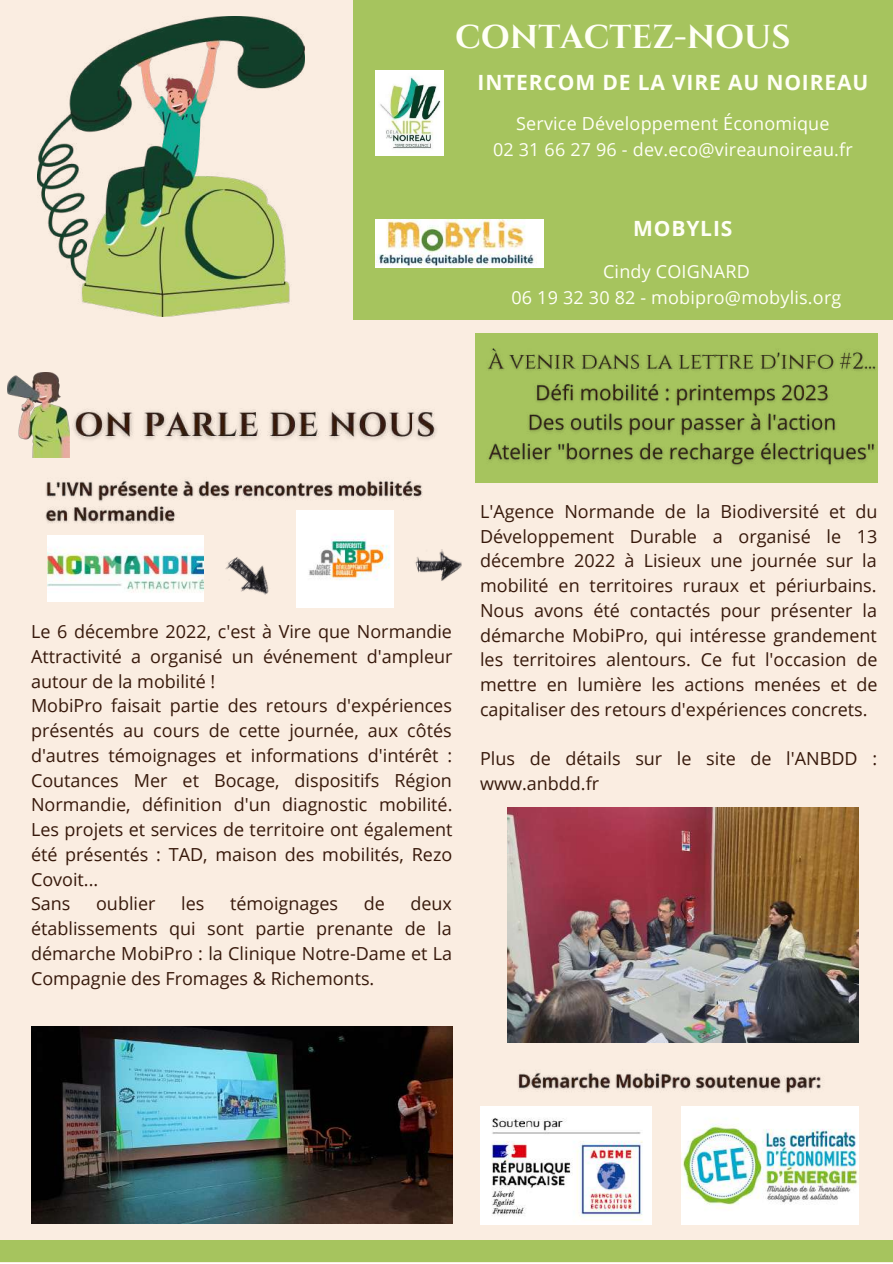
<style>
.page{position:relative;width:893px;height:1264px;background:#fff}
.page>*{position:absolute;margin:0;border:0;box-sizing:border-box;transform-origin:0 0}
.t1{font:700 33px "Cinzel";color:#fffff6}
.t2{font:700 21px "Open Sans";letter-spacing:.04em;color:#fffff6}
.t3{font:18px/24.8px "Open Sans";color:#37190b;text-align:justify}
.t4{font:18px/25.8px "Open Sans";letter-spacing:.01em;color:#fffff6;text-align:center}
</style>
<div class="page">
<div style="left:0;top:0;width:892px;height:1262px;background:#faede1"></div>
<img style="left:38px;top:17px;width:266px;height:300px">
<div style="left:353px;top:0;width:539px;height:319px;background:#a6c45e"></div>
<div style="left:0;top:1240px;width:892px;height:21px;background:#a6c45e"></div>
<img style="left:507px;top:807px;width:351px;height:235px">
<img style="left:480px;top:1106px;width:171px;height:118px">
<img style="left:375px;top:70px;width:69px;height:86px">
<img style="left:375px;top:219px;width:169px;height:49px">
<div style="left:475px;top:333px;width:402px;height:150px;background:#a6c45e"></div>
<img style="left:7px;top:373px;width:59px;height:84px">
<img style="left:681px;top:1106px;width:176px;height:118px">
<img style="left:31px;top:1026px;width:422px;height:197px">
<img style="left:47px;top:535px;width:157px;height:66px">
<img style="left:297px;top:531px;width:96px;height:76px">
<img style="left:66px;top:409px;width:371px;height:49px">
<img style="left:45px;top:478px;width:378px;height:53px">
<img style="left:487px;top:342px;width:391px;height:130px">
<img style="left:518px;top:1072px;width:303px;height:22px">
<img style="left:415px;top:549px;width:47px;height:32px">
<img style="left:225px;top:557px;width:44px;height:38px">
<h1 class="t1" style="left:455px;top:16px;width:337px">CONTACTEZ-NOUS</h1>
<p class="t2" style="left:477px;top:68px;width:392px">INTERCOM DE LA VIRE AU NOIREAU</p>
<p class="t4" style="left:493px;top:110px;width:361px">Service Développement Économique<br>02 31 66 27 96 - dev.eco@vireaunoireau.fr</p>
<p class="t2" style="left:633px;top:213px;width:101px">MOBYLIS</p>
<p class="t4" style="left:511px;top:258px;width:331px">Cindy COIGNARD<br>06 19 32 30 82 - mobipro@mobylis.org</p>
<p class="t3" style="left:31px;top:619px;width:423px;text-align:left">Le 6 décembre 2022, c'est à Vire que Normandie Attractivité a organisé un événement d'ampleur autour de la mobilité !<br>MobiPro faisait partie des retours d'expériences présentés au cours de cette journée, aux côtés d'autres témoignages et informations d'intérêt :<br>Coutances Mer et Bocage, dispositifs Région Normandie, définition d'un diagnostic mobilité.<br>Les projets et services de territoire ont également été présentés : TAD, maison des mobilités, Rezo Covoit...<br>Sans</p>
<p class="t3" style="left:96px;top:891px;width:61px">oublier</p>
<p class="t3" style="left:181px;top:891px;width:25px">les</p>
<p class="t3" style="left:230px;top:891px;width:109px">témoignages</p>
<p class="t3" style="left:363px;top:891px;width:23px">de</p>
<p class="t3" style="left:31px;top:891px;width:422px;text-indent:379px">deux établissements qui sont partie prenante de la démarche MobiPro : la Clinique Notre-Dame et La Compagnie des Fromages &amp; Richemonts.</p>
<p class="t3" style="left:480px;top:498px;width:399px">L'Agence Normande de la Biodiversité et du Développement Durable a organisé le 13 décembre 2022 à Lisieux une journée sur la mobilité en territoires ruraux et périurbains.<br>Nous avons été contactés pour présenter la démarche MobiPro, qui intéresse grandement les territoires alentours. Ce fut l'occasion de mettre en lumière les actions menées et de capitaliser des retours d'expériences concrets.</p>
<p class="t3" style="left:480px;top:746px;width:398px">Plus de détails sur le site de l'ANBDD : www.anbdd.fr</p>
</div>
